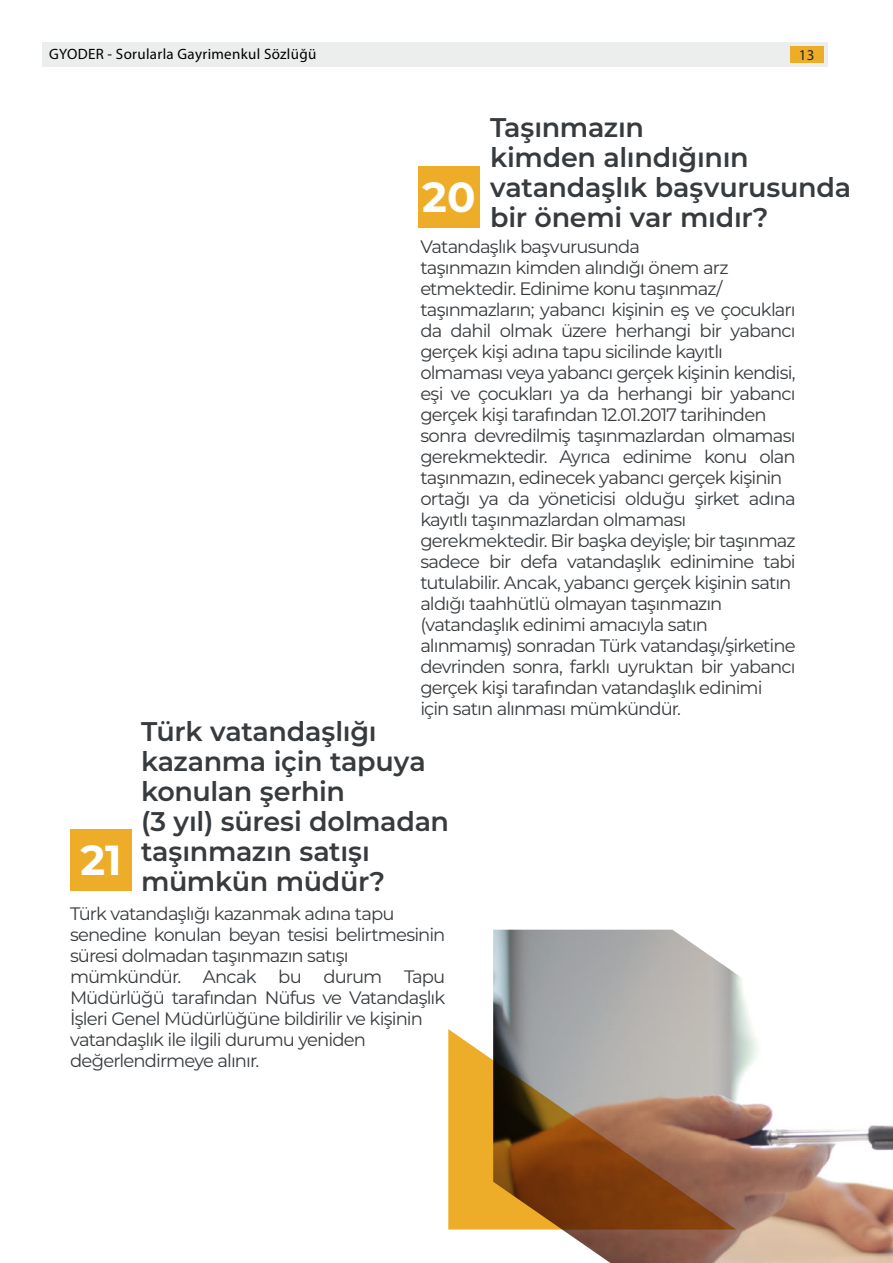
<style>
.page{position:relative;width:893px;height:1263px;background:#fff}
.page>*{position:absolute;margin:0;border:0;box-sizing:border-box;transform-origin:0 0}
.t1{font:700 42px "Montserrat";color:#fff}
.t2{font:600 27px/30px "Montserrat";letter-spacing:-.01em;color:#373b3e}
.t3{font:18px/21px "Montserrat";letter-spacing:-.05em;color:#373b3e}
.t4{font:15px "Myriad Pro";letter-spacing:.02em;color:#000001}
.t5{font:15px "Myriad Pro";color:#23272a}
</style>
<div class="page">
<img style="left:493px;top:930px;width:400px;height:333px">
<svg style="left:448px;top:1029px;width:288px;height:200px;background:#a37b50"></svg>
<div style="left:42px;top:42px;width:785px;height:24px;background:#eceded"></div>
<div style="left:790px;top:46px;width:33px;height:17px;background:#eead29"></div>
<div style="left:70px;top:829px;width:62px;height:62px;background:#eead29"></div>
<div style="left:418px;top:166px;width:62px;height:62px;background:#eead29"></div>
<p class="t4" style="left:49px;top:48px;width:269px">GYODER - Sorularla Gayrimenkul Sözlüğü</p>
<p class="t5" style="left:799px;top:49px;width:17px">13</p>
<h2 class="t2" style="left:490px;top:113px;width:363px">Taşınmazın<br>kimden alındığının vatandaşlık başvurusunda bir önemi var mıdır?</h2>
<p class="t3" style="left:420px;top:236px;width:377px">Vatandaşlık başvurusunda<br>taşınmazın kimden alındığı önem arz etmektedir. Edinime konu taşınmaz/ taşınmazların; yabancı kişinin eş ve çocukları da dahil olmak üzere herhangi bir yabancı gerçek kişi adına tapu sicilinde kayıtlı olmaması veya yabancı gerçek kişinin kendisi, eşi ve çocukları ya da herhangi bir yabancı gerçek kişi tarafından 12.01.2017 tarihinden sonra devredilmiş taşınmazlardan olmaması gerekmektedir. Ayrıca edinime konu olan taşınmazın, edinecek yabancı gerçek kişinin ortağı ya da yöneticisi olduğu şirket adına kayıtlı taşınmazlardan olmaması gerekmektedir. Bir başka deyişle; bir taşınmaz sadece bir defa vatandaşlık edinimine tabi tutulabilir. Ancak, yabancı gerçek kişinin satın aldığı taahhütlü olmayan taşınmazın (vatandaşlık edinimi amacıyla satın alınmamış) sonradan Türk vatandaşı/şirketine devrinden sonra, farklı uyruktan bir yabancı gerçek kişi tarafından vatandaşlık edinimi için satın alınması mümkündür.</p>
<h1 class="t1" style="left:422px;top:173px;width:55px">20</h1>
<h2 class="t2" style="left:141px;top:716px;width:310px">Türk vatandaşlığı kazanma için tapuya konulan şerhin<br>(3 yıl) süresi dolmadan taşınmazın satışı mümkün müdür?</h2>
<p class="t3" style="left:70px;top:904px;width:377px">Türk vatandaşlığı kazanmak adına tapu senedine konulan beyan tesisi belirtmesinin süresi dolmadan taşınmazın satışı mümkündür. Ancak bu durum Tapu Müdürlüğü tarafından Nüfus ve Vatandaşlık İşleri Genel Müdürlüğüne bildirilir ve kişinin vatandaşlık ile ilgili durumu yeniden değerlendirmeye alınır.</p>
<h1 class="t1" style="left:80px;top:835px;width:43px">21</h1>
</div>
